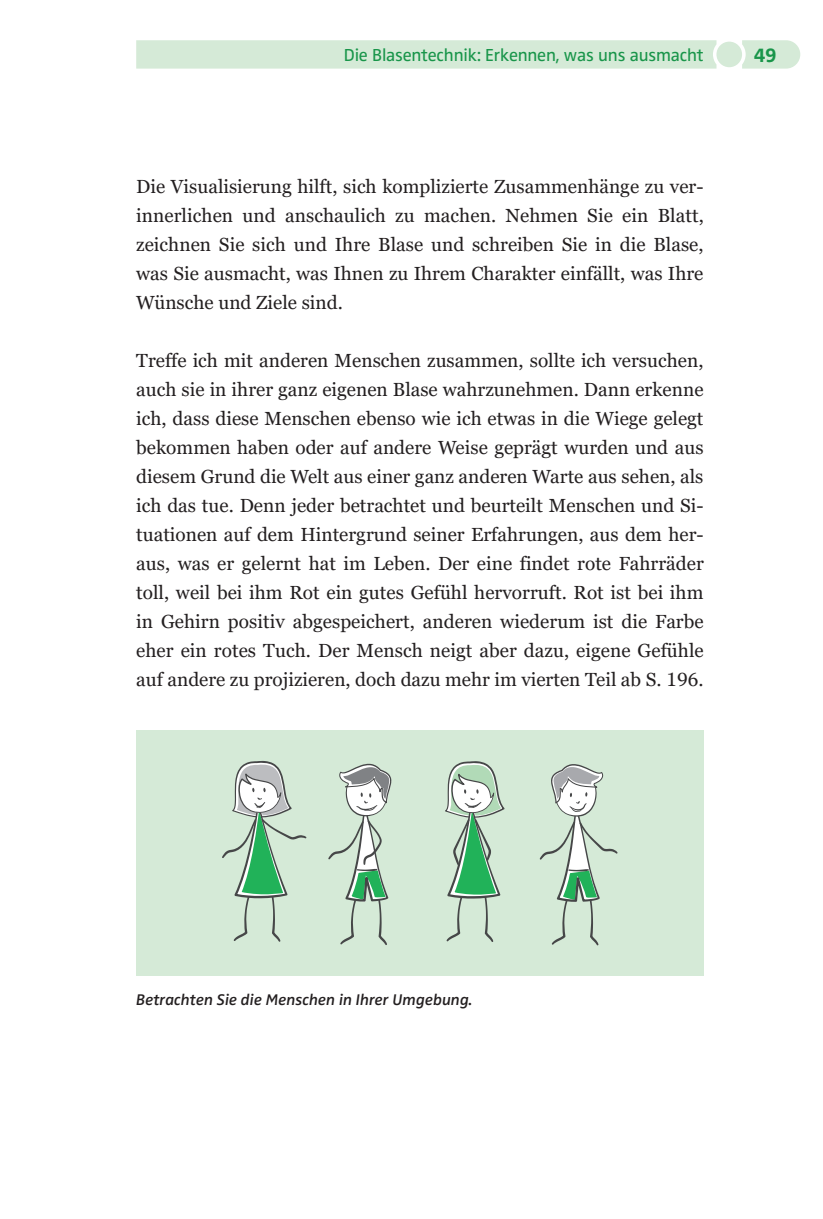
<style>
.page{position:relative;width:823px;height:1219px;background:#fff}
.page>*{position:absolute;margin:0;border:0;box-sizing:border-box;transform-origin:0 0}
.t1{font:700 20.8px "Zwo Pro";color:#19954a}
.t2{font:19px/29px "Georgia Pro";color:#231f20;text-align:justify}
.t3{font:18px "Zwo Pro";letter-spacing:-.01em;color:#19954a}
.t4{font:italic 600 16px "Zwo Pro";color:#231f20}
</style>
<div class="page">
<div style="left:136px;top:730px;width:567px;height:246px;background:#d5ead7"></div>
<svg style="left:445px;top:761px;width:59px;height:181px"></svg>
<svg style="left:222px;top:761px;width:84px;height:181px"></svg>
<svg style="left:328px;top:764px;width:63px;height:181px"></svg>
<svg style="left:539px;top:764px;width:78px;height:181px"></svg>
<svg style="left:136px;top:40px;width:663px;height:29px;background:#d6ead8"></svg>
<p class="t3" style="left:343px;top:44px;width:361px">Die Blasentechnik: Erkennen, was uns ausmacht</p>
<p class="t1" style="left:753px;top:42px;width:25px">49</p>
<p class="t2" style="left:136px;top:172px;width:568px">Die Visualisierung hilft, sich komplizierte Zusammenhänge zu ver&shy;innerlichen und anschaulich zu machen. Nehmen Sie ein Blatt, zeichnen Sie sich und Ihre Blase und schreiben Sie in die Blase, was Sie ausmacht, was Ihnen zu Ihrem Charakter einfällt, was Ihre Wünsche und Ziele sind.</p>
<p class="t2" style="left:136px;top:346px;width:569px">Treffe ich mit anderen Menschen zusammen, sollte ich versuchen, auch sie in ihrer ganz eigenen Blase wahrzunehmen. Dann erkenne ich, dass diese Menschen ebenso wie ich etwas in die Wiege gelegt bekommen haben oder auf andere Weise geprägt wurden und aus diesem Grund die Welt aus einer ganz anderen Warte aus sehen, als ich das tue. Denn jeder betrachtet und beurteilt Menschen und Si&shy;tuationen auf dem Hintergrund seiner Erfahrungen, aus dem her&shy;aus, was er gelernt hat im Leben. Der eine findet rote Fahrräder toll, weil bei ihm Rot ein gutes Gefühl hervorruft. Rot ist bei ihm in Gehirn positiv abgespeichert, anderen wiederum ist die Farbe eher ein rotes Tuch. Der Mensch neigt aber dazu, eigene Gefühle auf andere zu projizieren, doch dazu mehr im vierten Teil ab S. 196.</p>
<p class="t4" style="left:136px;top:990px;width:337px">Betrachten Sie die Menschen in Ihrer Umgebung.</p>
</div>
